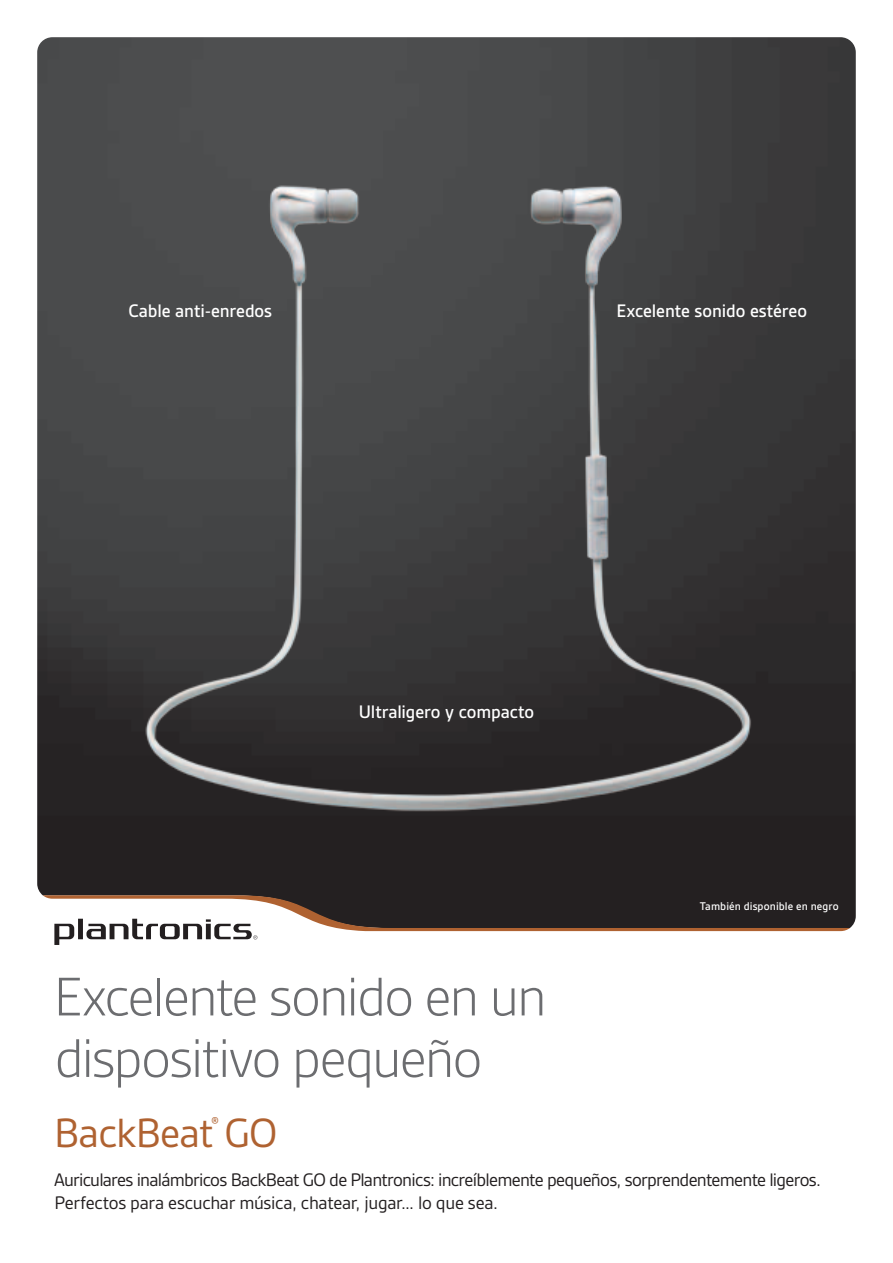
<style>
.page{position:relative;width:893px;height:1263px;background:#fff}
.page>*{position:absolute;margin:0;border:0;box-sizing:border-box;transform-origin:0 0}
.t1{font:300 58.5px/61.5px "Gesta";letter-spacing:-.035em;color:#6c6d70}
.t2{font:43.8px "Gesta";letter-spacing:-.02em;color:#af6231}
.t3{font:19.5px/22.5px "Gesta";letter-spacing:-.035em;color:#231f20}
.t4{font:500 19.5px "Gesta";letter-spacing:-.005em;color:#fff}
.t5{font:500 12px "Gesta";letter-spacing:.01em;color:#fff}
</style>
<div class="page">
<img style="left:37px;top:37px;width:819px;height:891px">
<svg style="left:43px;top:895px;width:807px;height:50px"></svg>
<img style="left:60px;top:106px;width:779px;height:715px">
<p class="t4" style="left:128px;top:299px;width:145px">Cable anti-enredos</p>
<p class="t4" style="left:617px;top:299px;width:192px">Excelente sonido estéreo</p>
<p class="t4" style="left:359px;top:701px;width:177px">Ultraligero y compacto</p>
<h1 class="t1" style="left:54px;top:965px;width:494px">Excelente sonido en un dispositivo pequeño</h1>
<h2 class="t2" style="left:54px;top:1108px;width:225px">BackBeat<sup>®</sup> GO</h2>
<p class="t5" style="left:700px;top:899px;width:140px">También disponible en negro</p>
<p class="t3" style="left:54px;top:1168px;width:768px">Auriculares inalámbricos BackBeat GO de Plantronics: increíblemente pequeños, sorprendentemente ligeros.<br>Perfectos para escuchar música, chatear, jugar... lo que sea.</p>
</div>
